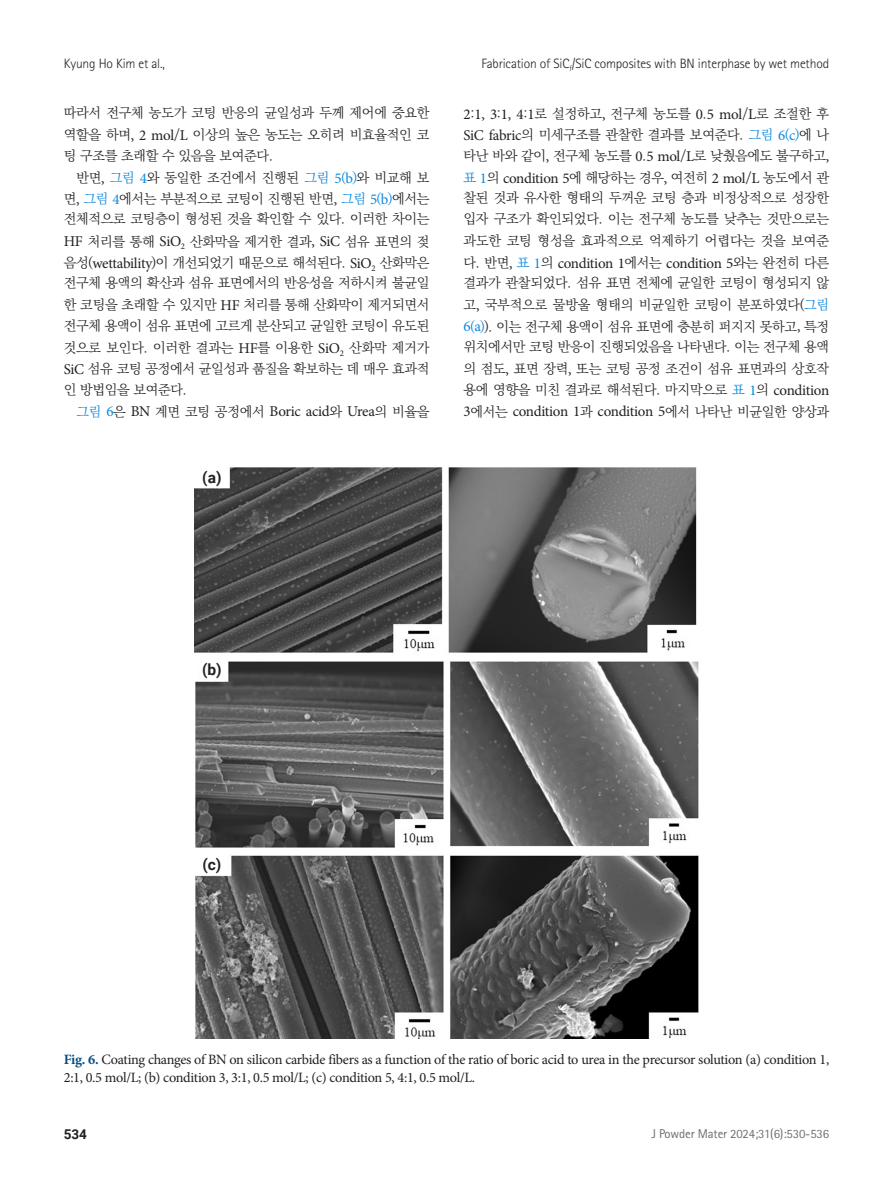
<style>
.page{position:relative;width:893px;height:1191px;background:#fff}
.page>*{position:absolute;margin:0;border:0;box-sizing:border-box;transform-origin:0 0}
.t1{font:700 15.6px "Roboto";color:#231f20}
.body{font:15px "Minion Pro";letter-spacing:-.02em;color:#231f20}
.fig-caption{font:14.25px/18px "Minion Pro";letter-spacing:-.02em;color:#231f20}
.body-2{font:300 13.5px/20.9px "Ko Pub Batang";letter-spacing:-.02em;color:#231f20;text-align:justify}
.t2{font:300 13.5px "Rotis Sans Serif Std";letter-spacing:-.01em;color:#231f20}
.t3{font:700 13.5px "Roboto";color:#231f20}
.t4{font:12.75px "Rotis Sans Serif Std";letter-spacing:-.01em;color:#6c6d70}
.s1{font-family:"Minion Pro";font-weight:400;font-size:15px}
.s2{color:#0b88de}
.s3{font-family:"Minion Pro";font-weight:400;font-size:15px;color:#0b88de}
.s4{font-family:"Ko Pub Batang";font-weight:300;font-size:13.5px;color:#0b88de}
.s5{font-family:"Ko Pub Batang";font-weight:300;font-size:13.5px}
.s6{font-weight:700;color:#084e82}
</style>
<div class="page">
<img style="left:195px;top:468px;width:503px;height:570px">
<div style="left:201px;top:466px;width:22px;height:22px;background:#fff"></div>
<div style="left:201px;top:658px;width:22px;height:22px;background:#fff"></div>
<div style="left:201px;top:852px;width:22px;height:22px;background:#fff"></div>
<p class="t2" style="left:64px;top:56px;width:103px">Kyung Ho Kim et al.,</p>
<p class="t2" style="left:481px;top:56px;width:349px">Fabrication of SiC<sub>f</sub>/SiC composites with BN interphase by wet method</p>
<p class="body-2" style="left:64px;top:102px;width:367px;line-height:22px">따라서 전구체 농도가 코팅 반응의 균일성과 두께 제어에 중요한 역할을 하며<span class="s1">, 2 mol</span>/<span class="s1">L</span> 이상의 높은 농도는 오히려 비효율적인 코</p>
<p class="body-2" style="left:64px;top:145px;width:211px">팅 구조를 초래할 수 있음을 보여준다.</p>
<p class="body-2" style="left:64px;top:168px;width:367px;text-indent:13px">반면<span class="s1">,</span> <span class="s2">그림</span> <span class="s3">4</span>와 동일한 조건에서 진행된 <span class="s2">그림</span> <span class="s3">5</span><span class="s2">(</span><span class="s3">b</span><span class="s2">)</span>와 비교해 보 면<span class="s1">,</span> <span class="s2">그림</span> <span class="s3">4</span>에서는 부분적으로 코팅이 진행된 반면<span class="s1">,</span> <span class="s2">그림</span> <span class="s3">5</span><span class="s2">(</span><span class="s3">b</span><span class="s2">)</span>에서는 전체적으로 코팅층이 형성된 것을 확인할 수 있다. 이러한 차이는</p>
<p class="body-2" style="left:64px;top:231px;width:367px"><span class="s1">HF</span> 처리를 통해 <span class="s1">SiO</span><sub>2</sub> 산화막을 제거한 결과<span class="s1">, SiC</span> 섬유 표면의 젖 음성(<span class="s1">wettability</span>)이 개선되었기 때문으로 해석된다. <span class="s1">SiO</span><sub>2</sub> 산화막은 전구체 용액의 확산과 섬유 표면에서의 반응성을 저하시켜 불균일</p>
<p class="body-2" style="left:64px;top:295px;width:367px">한 코팅을 초래할 수 있지만 <span class="s1">HF</span> 처리를 통해 산화막이 제거되면서 전구체 용액이 섬유 표면에 고르게 분산되고 균일한 코팅이 유도된</p>
<p class="body-2" style="left:64px;top:338px;width:367px">것으로 보인다. 이러한 결과는 <span class="s1">HF</span>를 이용한 <span class="s1">SiO</span><sub>2</sub> 산화막 제거가 <span class="s1">SiC</span> 섬유 코팅 공정에서 균일성과 품질을 확보하는 데 매우 효과적 인 방법임을 보여준다.</p>
<p class="body" style="left:77px;top:401px;width:354px"><span class="s4">그림</span> <span class="s2">6</span><span class="s5">은</span> BN <span class="s5">계면 코팅 공정에서</span> Boric acid<span class="s5">와</span> Urea<span class="s5">의 비율을</span></p>
<p class="body-2" style="left:463px;top:104px;width:367px"><span class="s1">2</span>:<span class="s1">1, 3</span>:<span class="s1">1, 4</span>:<span class="s1">1</span>로 설정하고<span class="s1">,</span> 전구체 농도를 <span class="s1">0</span>.<span class="s1">5 mol</span>/<span class="s1">L</span>로 조절한 후 <span class="s1">SiC fabric</span>의 미세구조를 관찰한 결과를 보여준다. <span class="s2">그림</span> <span class="s3">6</span><span class="s2">(</span><span class="s3">c</span><span class="s2">)</span>에 나 타난 바와 같이<span class="s1">,</span> 전구체 농도를 <span class="s1">0</span>.<span class="s1">5 mol</span>/<span class="s1">L</span>로 낮췄음에도 불구하고<span class="s1">, </span><span class="s2">표</span> <span class="s3">1</span>의 <span class="s1">condition 5</span>에 해당하는 경우<span class="s1">,</span> 여전히 <span class="s1">2 mol</span>/<span class="s1">L</span> 농도에서 관 찰된 것과 유사한 형태의 두꺼운 코팅 층과 비정상적으로 성장한 입자 구조가 확인되었다. 이는 전구체 농도를 낮추는 것만으로는 과도한 코팅 형성을 효과적으로 억제하기 어렵다는 것을 보여준</p>
<p class="body" style="left:463px;top:253px;width:367px"><span class="s5">다. 반면</span>, <span class="s4">표</span> <span class="s2">1</span><span class="s5">의</span> condition 1<span class="s5">에서는</span> condition 5<span class="s5">와는 완전히 다른</span></p>
<p class="body-2" style="left:463px;top:273px;width:367px;line-height:21.3px">결과가 관찰되었다. 섬유 표면 전체에 균일한 코팅이 형성되지 않 고<span class="s1">,</span> 국부적으로 물방울 형태의 비균일한 코팅이 분포하였다(<span class="s2">그림 </span><span class="s3">6</span><span class="s2">(</span><span class="s3">a</span><span class="s2">)</span>). 이는 전구체 용액이 섬유 표면에 충분히 퍼지지 못하고<span class="s1">,</span> 특정 위치에서만 코팅 반응이 진행되었음을 나타낸다. 이는 전구체 용액</p>
<p class="body-2" style="left:463px;top:359px;width:367px;line-height:21.3px">의 점도<span class="s1">,</span> 표면 장력<span class="s1">,</span> 또는 코팅 공정 조건이 섬유 표면과의 상호작 용에 영향을 미친 결과로 해석된다. 마지막으로 <span class="s2">표</span> <span class="s3">1</span>의 <span class="s1">condition</span></p>
<p class="body" style="left:463px;top:401px;width:367px">3<span class="s5">에서는</span> condition 1<span class="s5">과</span> condition 5<span class="s5">에서 나타난 비균일한 양상과</span></p>
<p class="t1" style="left:202px;top:466px;width:21px">(a)</p>
<p class="t1" style="left:202px;top:659px;width:21px">(b)</p>
<p class="t1" style="left:202px;top:853px;width:21px">(c)</p>
<p class="fig-caption" style="left:64px;top:1050px;width:767px"><span class="s6">Fig. 6.</span> Coating changes of BN on silicon carbide fibers as a function of the ratio of boric acid to urea in the precursor solution (a) condition 1,<br>2:1, 0.5 mol/L; (b) condition 3, 3:1, 0.5 mol/L; (c) condition 5, 4:1, 0.5 mol/L.</p>
<p class="t3" style="left:64px;top:1124px;width:25px">534</p>
<p class="t4" style="left:651px;top:1125px;width:179px">J Powder Mater 2024;31(6):530-536</p>
</div>
